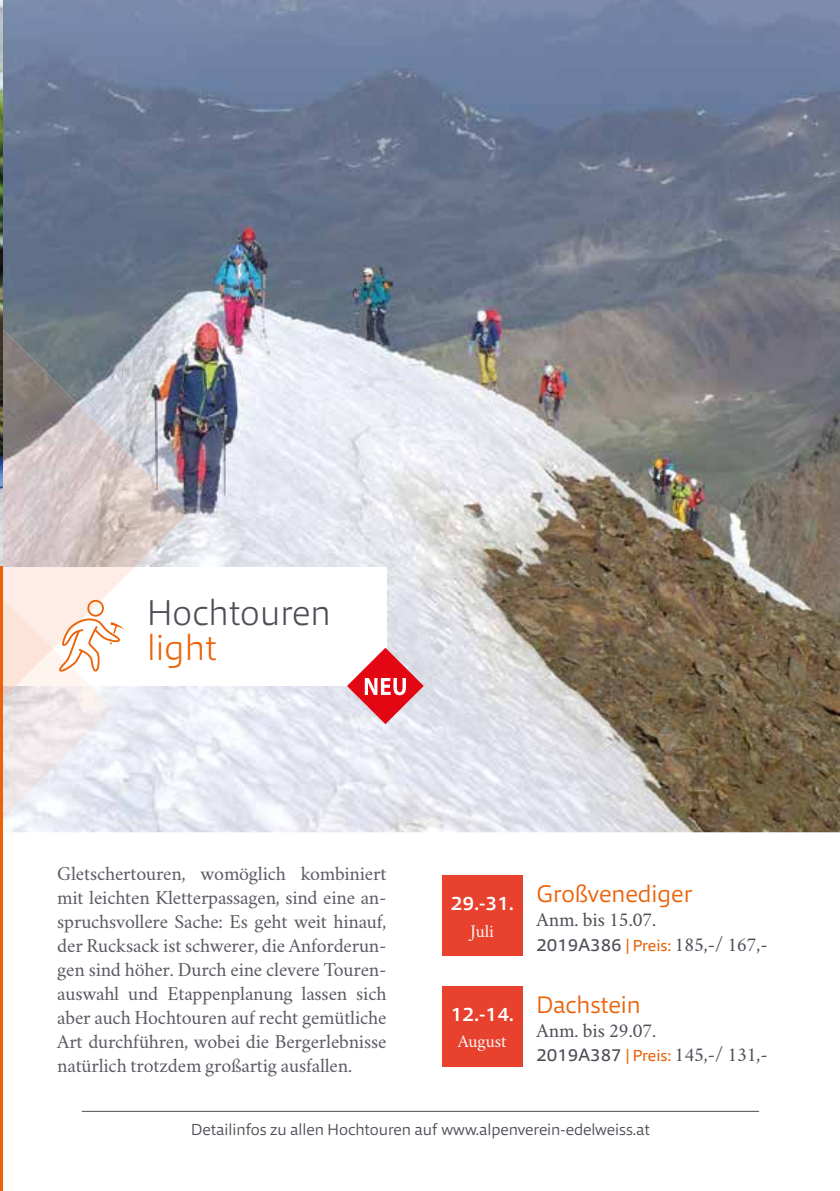
<style>
.page{position:relative;width:840px;height:1191px;background:#fff}
.page>*{position:absolute;margin:0;border:0;box-sizing:border-box;transform-origin:0 0}
.t1{font:200 36px "Qubo";letter-spacing:.005em;color:#4d4e56}
.t2{font:200 36px "Qubo";letter-spacing:.005em;color:#eb6209}
.t3{font:300 24px "Qubo";color:#eb6209}
.t4{font:20px/24px "Crimson Tirol";letter-spacing:-.01em;color:#5b5b63;text-align:justify}
.t5{font:20px/24px "Crimson Tirol";color:#4d4e56}
.t6{font:500 20px "Qubo";color:#fff}
.t7{font:18px "Crimson Tirol";color:#f7f6f7}
.t8{font:300 16px "Qubo";color:#4d4e56}
.s1{font-family:"Qubo";font-size:18px}
.s2{font-family:"Qubo";font-size:16px;color:#eb6209}
</style>
<div class="page">
<img style="left:2px;top:0;width:837px;height:832px">
<div style="left:2px;top:567px;width:384px;height:119px;background:#fff"></div>
<img style="left:2px;top:330px;width:186px;height:238px">
<img style="left:0;top:0;width:2px;height:566px">
<hr style="left:82px;top:1111px;width:676px;height:1px;background:#4d4e56">
<div style="left:442px;top:875px;width:80px;height:81px;background:#e8412d"></div>
<div style="left:442px;top:986px;width:80px;height:80px;background:#e8412d"></div>
<svg style="left:347px;top:648px;width:76px;height:76px"></svg>
<svg style="left:0;top:567px;width:134px;height:624px"></svg>
<h1 class="t1" style="left:147px;top:589px;width:185px">Hochtouren</h1>
<h1 class="t2" style="left:147px;top:624px;width:71px">light</h1>
<p class="t4" style="left:57px;top:860px;width:330px">Gletschertouren, womöglich kombiniert mit leichten Kletterpassagen, sind eine an&shy;spruchsvollere Sache: Es geht weit hinauf, der Rucksack ist schwerer, die Anforderun&shy;gen sind höher. Durch eine clevere Touren&shy;auswahl und Etappenplanung lassen sich aber auch Hochtouren auf recht gemütliche Art durchführen, wobei die Bergerlebnisse natürlich trotzdem großartig ausfallen.</p>
<p class="t6" style="left:450px;top:890px;width:64px">29.-31.</p>
<p class="t7" style="left:470px;top:919px;width:25px">Juli</p>
<p class="t6" style="left:450px;top:1000px;width:64px">12.-14.</p>
<p class="t7" style="left:457px;top:1029px;width:51px">August</p>
<p class="t3" style="left:536px;top:878px;width:157px">Großvenediger</p>
<p class="t5" style="left:536px;top:906px;width:233px">Anm. bis 15.07.<br><span class="s1">2019A386</span> <span class="s2">| Preis:</span> 185,-/ 167,-</p>
<p class="t3" style="left:536px;top:989px;width:106px">Dachstein</p>
<p class="t5" style="left:536px;top:1017px;width:233px">Anm. bis 29.07.<br><span class="s1">2019A387</span> <span class="s2">| Preis:</span> 145,-/ 131,-</p>
<p class="t8" style="left:191px;top:1118px;width:459px">Detailinfos zu allen Hochtouren auf www.alpenverein-edelweiss.at</p>
</div>
